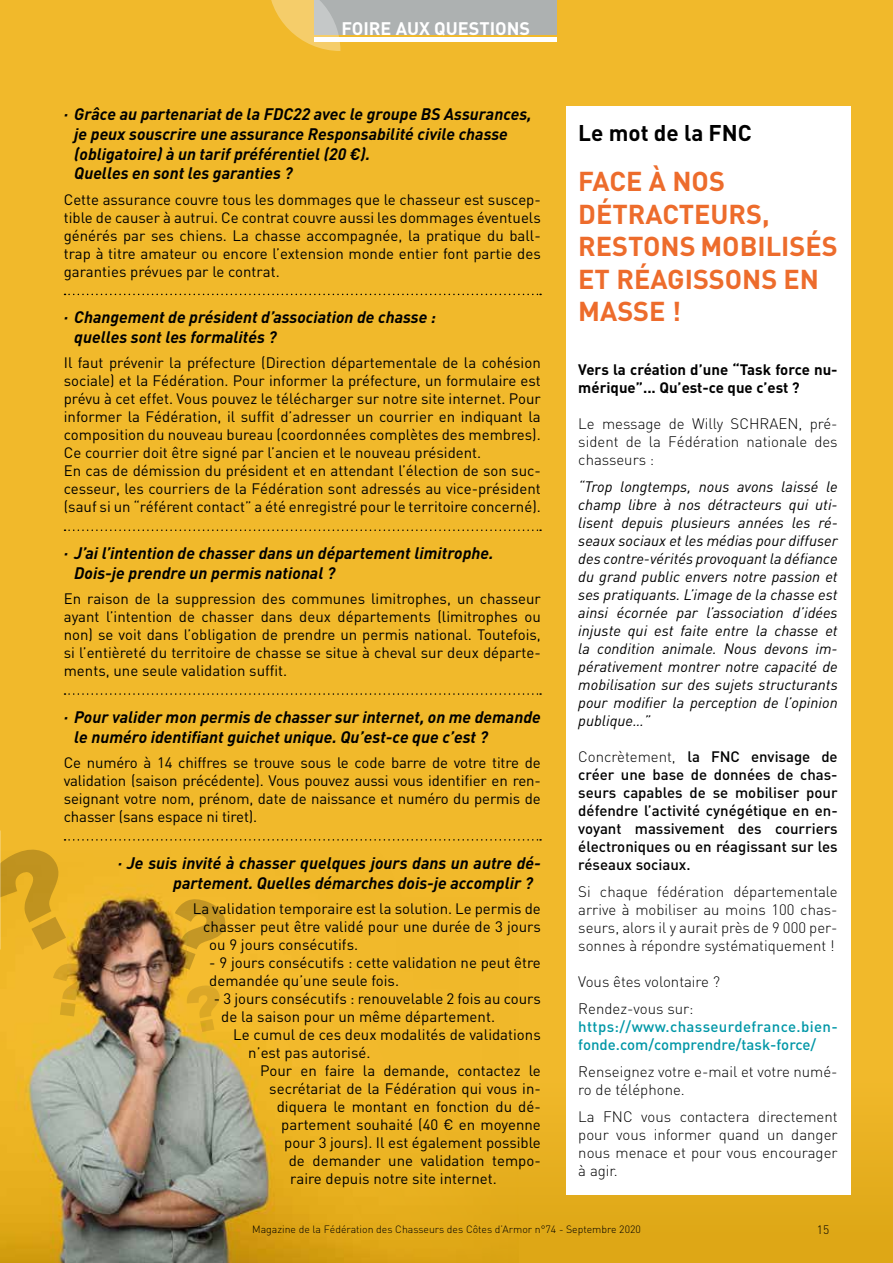
<style>
.page{position:relative;width:893px;height:1263px;background:#f1b92b}
.page>*{position:absolute;margin:0;border:0;box-sizing:border-box;transform-origin:0 0}
.t1{font:700 27px/32.4px "DIN";color:#ed6c2c}
.t2{font:700 22.5px "DIN";color:#000}
.t3{font:700 18px "DIN";color:#fff}
.t4{font:italic 700 16.5px/19.8px "DIN";color:#000}
.t5{font:15px/18px "DIN";color:#000}
.t6{font:italic 15px/18px "DIN";color:#000;text-align:justify}
.t7{font:300 15px/18px "DIN";color:#000;text-align:justify}
.t8{font:500 15px/18px "DIN";color:#000;text-align:justify}
.t9{font:500 15px/18px "DIN";letter-spacing:.005em;color:#0097a7}
.t10{font:700 15px/18px "DIN";color:#000}
.t11{font:300 12px "DIN";color:#000}
.t12{font:300 10.5px "DIN";color:#000}
.s1{font-weight:300}
</style>
<div class="page">
<div style="left:315px;top:0;width:242px;height:35px;background:#adb1b1"></div>
<div style="left:315px;top:37px;width:242px;height:5px;background:#fff"></div>
<svg style="left:271px;top:0;width:69px;height:51px"></svg>
<img style="left:0;top:1034px;width:519px;height:229px">
<svg style="left:65px;top:294px;width:476px;height:1px"></svg>
<svg style="left:65px;top:529px;width:476px;height:2px"></svg>
<svg style="left:65px;top:693px;width:476px;height:2px"></svg>
<div style="left:566px;top:106px;width:284px;height:1089px;background:#fff"></div>
<svg style="left:0;top:839px;width:541px;height:195px"></svg>
<p class="t3" style="left:342px;top:17px;width:190px">FOIRE AUX QUESTIONS</p>
<p class="t4" style="left:74px;top:104px;width:459px;text-indent:-10px">· Grâce au partenariat de la FDC22 avec le groupe BS Assurances, je peux souscrire une assurance Responsabilité civile chasse (obligatoire) à un tarif préférentiel (20 €).<br>Quelles en sont les garanties ?</p>
<p class="t5" style="left:64px;top:190px;width:479px;text-align:justify">Cette assurance couvre tous les dommages que le chasseur est suscep&shy;tible de causer à autrui. Ce contrat couvre aussi les dommages éventuels générés par ses chiens. La chasse accompagnée, la pratique du ball&shy;trap à titre amateur ou encore l’extension monde entier font partie des garanties prévues par le contrat.</p>
<p class="t4" style="left:74px;top:307px;width:363px;text-indent:-10px">· Changement de président d’association de chasse : quelles sont les formalités ?</p>
<p class="t5" style="left:64px;top:354px;width:479px">Il faut prévenir la préfecture (Direction départementale de la cohésion sociale) et la Fédération. Pour informer la préfecture, un formulaire est prévu à cet effet. Vous pouvez le télécharger sur notre site internet. Pour informer la Fédération, il suffit d’adresser un courrier en indiquant la composition du nouveau bureau (coordonnées complètes des membres).<br>Ce courrier doit être signé par l’ancien et le nouveau président.<br>En cas de démission du président et en attendant l’élection de son suc&shy;cesseur, les courriers de la Fédération sont adressés au vice-président (sauf si un “référent contact” a été enregistré pour le territoire concerné).</p>
<p class="t4" style="left:74px;top:543px;width:421px;text-indent:-10px">· J’ai l’intention de chasser dans un département limitrophe.<br>Dois-je prendre un permis national ?</p>
<p class="t5" style="left:64px;top:590px;width:479px;text-align:justify">En raison de la suppression des communes limitrophes, un chasseur ayant l’intention de chasser dans deux départements (limitrophes ou non) se voit dans l’obligation de prendre un permis national. Toutefois, si l’entièreté du territoire de chasse se situe à cheval sur deux départe&shy;ments, une seule validation suffit.</p>
<p class="t4" style="left:74px;top:707px;width:468px;text-indent:-10px">· Pour valider mon permis de chasser sur internet, on me demande le numéro identifiant guichet unique. Qu’est-ce que c’est ?</p>
<p class="t5" style="left:64px;top:753px;width:478px;text-align:justify">Ce numéro à 14 chiffres se trouve sous le code barre de votre titre de validation (saison précédente). Vous pouvez aussi vous identifier en ren&shy;seignant votre nom, prénom, date de naissance et numéro du permis de chasser (sans espace ni tiret).</p>
<p class="t4" style="left:173px;top:852px;width:369px;text-indent:-56px">· Je suis invité à chasser quelques jours dans un autre dé&shy;partement. Quelles démarches dois-je accomplir ?</p>
<p class="t5" style="left:193px;top:899px;width:350px">La validation temporaire est la solution. Le permis de</p>
<p class="t5" style="left:203px;top:917px;width:339px">chasser peut être validé pour une durée de 3 jours</p>
<p class="t5" style="left:209px;top:935px;width:150px">ou 9 jours consécutifs.</p>
<p class="t5" style="left:209px;top:953px;width:333px">- 9 jours consécutifs : cette validation ne peut être demandée qu’une seule fois.</p>
<p class="t5" style="left:221px;top:989px;width:321px;text-indent:-8px">- 3 jours consécutifs : renouvelable 2 fois au cours de la saison pour un même département.</p>
<p class="t5" style="left:248px;top:1025px;width:294px;text-indent:-15px">Le cumul de ces deux modalités de validations n’est pas autorisé.</p>
<p class="t5" style="left:260px;top:1061px;width:282px">Pour en faire la demande, contactez le</p>
<p class="t5" style="left:269px;top:1079px;width:273px">secrétariat de la Fédération qui vous in-</p>
<p class="t5" style="left:277px;top:1097px;width:266px">diquera le montant en fonction du dé-</p>
<p class="t5" style="left:281px;top:1115px;width:261px">partement souhaité (40 € en moyenne</p>
<p class="t5" style="left:284px;top:1133px;width:258px">pour 3 jours). Il est également possible</p>
<p class="t5" style="left:289px;top:1151px;width:254px">de demander une validation tempo-</p>
<p class="t5" style="left:290px;top:1169px;width:208px">raire depuis notre site internet.</p>
<h2 class="t2" style="left:578px;top:118px;width:175px">Le mot de la FNC</h2>
<h1 class="t1" style="left:578px;top:164px;width:261px">FACE À NOS<br>DÉTRACTEURS,<br>RESTONS MOBILISÉS<br>ET RÉAGISSONS EN<br>MASSE !</h1>
<p class="t10" style="left:578px;top:360px;width:261px">Vers la création d’une “Task force nu&shy;mérique”... Qu’est-ce que c’est ?</p>
<p class="t7" style="left:578px;top:414px;width:261px">Le message de Willy SCHRAEN, pré&shy;sident de la Fédération nationale des chasseurs :</p>
<p class="t6" style="left:578px;top:477px;width:261px">“Trop longtemps, nous avons laissé le champ libre à nos détracteurs qui uti&shy;lisent depuis plusieurs années les ré&shy;seaux sociaux et les médias pour diffuser des contre-vérités provoquant la défiance du grand public envers notre passion et ses pratiquants. L’image de la chasse est ainsi écornée par l’association d’idées injuste qui est faite entre la chasse et la condition animale. Nous devons im&shy;pérativement montrer notre capacité de mobilisation sur des sujets structurants pour modifier la perception de l’opinion publique…”</p>
<p class="t8" style="left:578px;top:747px;width:261px"><span class="s1">Concrètement,</span> la FNC envisage de créer une base de données de chas&shy;seurs capables de se mobiliser pour défendre l’activité cynégétique en en&shy;voyant massivement des courriers électroniques ou en réagissant sur les réseaux sociaux.</p>
<p class="t7" style="left:578px;top:882px;width:261px">Si chaque fédération départementale arrive à mobiliser au moins 100 chas&shy;seurs, alors il y aurait près de 9 000 per&shy;sonnes à répondre systématiquement !</p>
<p class="t7" style="left:578px;top:968px;width:143px;line-height:27px">Vous êtes volontaire ?<br>Rendez-vous sur:</p>
<p class="t9" style="left:578px;top:1017px;width:261px">https://www.chasseurdefrance.bien&shy;fonde.com/comprendre/task-force/</p>
<p class="t7" style="left:578px;top:1062px;width:261px">Renseignez votre e-mail et votre numé&shy;ro de téléphone.</p>
<p class="t7" style="left:578px;top:1107px;width:261px">La FNC vous contactera directement pour vous informer quand un danger nous menace et pour vous encourager à agir.</p>
<p class="t12" style="left:252px;top:1223px;width:390px">Magazine de la Fédération des Chasseurs des Côtes d’Armor n°74 - Septembre 2020</p>
<p class="t11" style="left:817px;top:1223px;width:14px">15</p>
</div>
